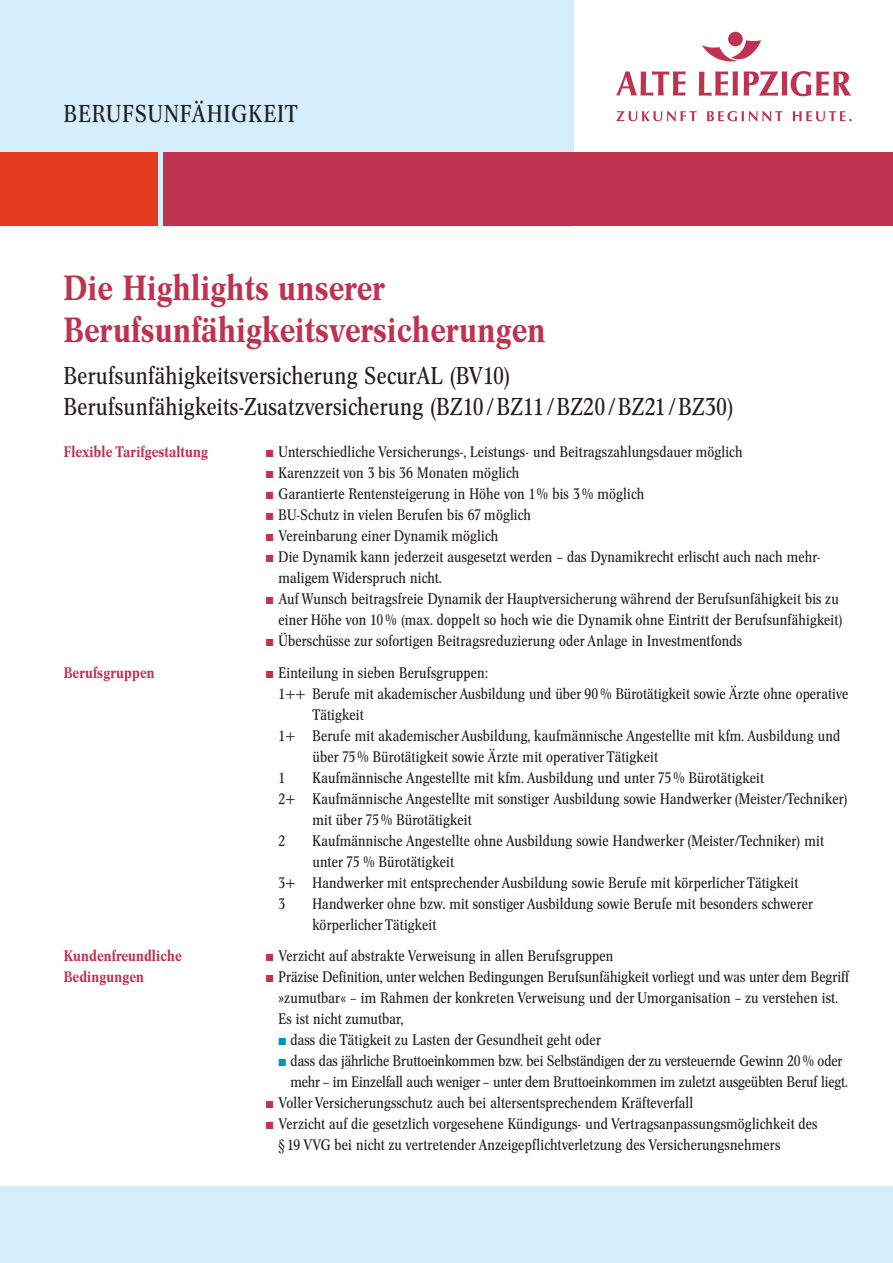
<style>
.page{position:relative;width:893px;height:1263px;background:#fff}
.page>*{position:absolute;margin:0;border:0;box-sizing:border-box;transform-origin:0 0}
.t1{font:500 34.5px/42px "Concorde Nova BQ";letter-spacing:.01em;color:#bf3351}
.t2{font:24px/31.5px "Concorde Nova BQ";letter-spacing:.01em;color:#231f20}
.t3{font:24px "Concorde Nova BQ";letter-spacing:.05em;color:#231f20}
.t4{font:15px/21px "Concorde Nova BQ";letter-spacing:.01em;color:#231f20}
.t5{font:15px/21px "Concorde Nova BQ";letter-spacing:-.01em;color:#231f20}
.t6{font:500 15px/21px "Concorde Nova BQ";letter-spacing:.01em;color:#bf3351}
.s1{color:#bf3351}
.s2{color:#0095bc}
</style>
<div class="page">
<div style="left:0;top:0;width:574px;height:226px;background:#d4effb"></div>
<div style="left:0;top:1186px;width:893px;height:77px;background:#d4effb"></div>
<div style="left:728px;top:32px;width:15px;height:14px;background:#bf3351;border-radius:50%"></div>
<svg style="left:702px;top:40px;width:59px;height:22px"></svg>
<svg style="left:616px;top:71px;width:70px;height:25px"></svg>
<svg style="left:699px;top:71px;width:152px;height:25px"></svg>
<svg style="left:616px;top:111px;width:81px;height:10px"></svg>
<svg style="left:707px;top:111px;width:75px;height:10px"></svg>
<svg style="left:793px;top:111px;width:59px;height:10px"></svg>
<div style="left:0;top:153px;width:157px;height:73px;background:#e43b20"></div>
<div style="left:164px;top:153px;width:729px;height:73px;background:#bf3351"></div>
<h2 class="t3" style="left:64px;top:103px;width:235px">BERUFSUNFÄHIGKEIT</h2>
<h1 class="t1" style="left:64px;top:268px;width:483px">Die Highlights unserer<br>Berufsunfähigkeits versicherungen</h1>
<h2 class="t2" style="left:64px;top:361px;width:671px">Berufsunfähigkeitsversicherung SecurAL (BV10)<br>Berufsunfähigkeits-Zusatzversicherung (BZ10/BZ11/BZ20/BZ21/BZ30)</h2>
<p class="t6" style="left:64px;top:442px;width:146px">Flexible Tarifgestaltung</p>
<p class="t6" style="left:64px;top:662px;width:92px">Berufsgruppen</p>
<p class="t6" style="left:64px;top:946px;width:119px">Kundenfreundliche<br>Bedingungen</p>
<p class="t4" style="left:266px;top:442px;width:478px"><span class="s1">■</span> Unterschiedliche Versicherungs-, Leistungs- und Beitragszahlungsdauer möglich</p>
<p class="t4" style="left:266px;top:463px;width:255px"><span class="s1">■</span> Karenzzeit von 3 bis 36 Monaten möglich</p>
<p class="t4" style="left:266px;top:484px;width:380px"><span class="s1">■</span> Garantierte Rentensteigerung in Höhe von 1% bis 3 % möglich</p>
<p class="t4" style="left:266px;top:505px;width:267px"><span class="s1">■</span> BU-Schutz in vielen Berufen bis 67 möglich</p>
<p class="t4" style="left:266px;top:526px;width:234px"><span class="s1">■</span> Vereinbarung einer Dynamik möglich</p>
<p class="t4" style="left:278px;top:547px;width:544px;text-indent:-13px"><span class="s1">■</span> Die Dynamik kann jederzeit ausgesetzt werden – das Dynamikrecht erlischt auch nach mehr&shy;maligem Widerspruch nicht.</p>
<p class="t4" style="left:266px;top:589px;width:578px;text-align:right"><span class="s1">■</span> Auf Wunsch beitragsfreie Dynamik der Hauptversicherung während der Berufsunfähigkeit bis zu einer Höhe von 10 % (max. doppelt so hoch wie die Dynamik ohne Eintritt der Berufsunfähigkeit)</p>
<p class="t4" style="left:266px;top:631px;width:478px"><span class="s1">■</span> Überschüsse zur sofortigen Beitragsreduzierung oder Anlage in Investmentfonds</p>
<p class="t4" style="left:266px;top:663px;width:224px"><span class="s1">■</span> Einteilung in sieben Berufsgruppen:</p>
<p class="t4" style="left:279px;top:684px;width:571px">1++ Berufe mit akademischer Ausbildung und über 90% Bürotätigkeit sowie Ärzte ohne operative</p>
<p class="t4" style="left:312px;top:705px;width:53px">Tätigkeit</p>
<p class="t4" style="left:279px;top:726px;width:563px">1+ Berufe mit akademischer Ausbildung, kaufmännische Angestellte mit kfm. Ausbildung und</p>
<p class="t4" style="left:312px;top:747px;width:347px">über 75 % Bürotätigkeit sowie Ärzte mit operativer Tätigkeit</p>
<p class="t4" style="left:279px;top:768px;width:8px">1</p>
<p class="t4" style="left:313px;top:768px;width:453px">Kaufmännische Angestellte mit kfm. Ausbildung und unter 75 % Bürotätigkeit</p>
<p class="t4" style="left:279px;top:789px;width:571px">2+ Kaufmännische Angestellte mit sonstiger Ausbildung sowie Handwerker (Meister/Techniker)</p>
<p class="t4" style="left:312px;top:810px;width:161px">mit über 75 % Bürotätigkeit</p>
<p class="t4" style="left:279px;top:831px;width:8px">2</p>
<p class="t4" style="left:312px;top:831px;width:513px">Kaufmännische Angestellte ohne Ausbildung sowie Handwerker (Meister/Techniker) mit</p>
<p class="t4" style="left:312px;top:852px;width:143px">unter 75 % Bürotätigkeit</p>
<p class="t4" style="left:279px;top:873px;width:521px">3+ Handwerker mit entsprechender Ausbildung sowie Berufe mit körperlicher Tätigkeit</p>
<p class="t4" style="left:279px;top:894px;width:8px">3</p>
<p class="t4" style="left:312px;top:894px;width:502px">Handwerker ohne bzw. mit sonstiger Ausbildung sowie Berufe mit besonders schwerer körper licher Tätigkeit</p>
<p class="t4" style="left:266px;top:946px;width:349px"><span class="s1">■</span> Verzicht auf abstrakte Verweisung in allen Berufsgruppen</p>
<p class="t4" style="left:278px;top:967px;width:572px;text-indent:-13px"><span class="s1">■</span> Präzise Definition, unter welchen Bedingungen Berufsunfähigkeit vorliegt und was unter dem Begriff »zumutbar« – im Rahmen der konkreten Verweisung und der Umorganisation – zu verstehen ist.<br>Es ist nicht zumutbar,</p>
<p class="t4" style="left:278px;top:1030px;width:324px"><span class="s2">■</span> dass die Tätigkeit zu Lasten der Gesundheit geht oder</p>
<p class="t5" style="left:290px;top:1051px;width:559px;text-indent:-12px"><span class="s2">■</span> dass das jährliche Bruttoeinkommen bzw. bei Selbständigen der zu versteuernde Gewinn 20 % oder mehr – im Einzelfall auch weniger – unter dem Bruttoeinkommen im zuletzt ausgeübten Beruf liegt.</p>
<p class="t4" style="left:266px;top:1093px;width:429px"><span class="s1">■</span> Voller Versicherungsschutz auch bei altersentsprechendem Kräfteverfall</p>
<p class="t4" style="left:278px;top:1114px;width:541px;text-indent:-13px"><span class="s1">■</span> Verzicht auf die gesetzlich vorgesehene Kündigungs- und Vertragsanpassungsmöglichkeit des § 19 VVG bei nicht zu vertretender Anzeigepflichtverletzung des Versicherungsnehmers</p>
</div>
